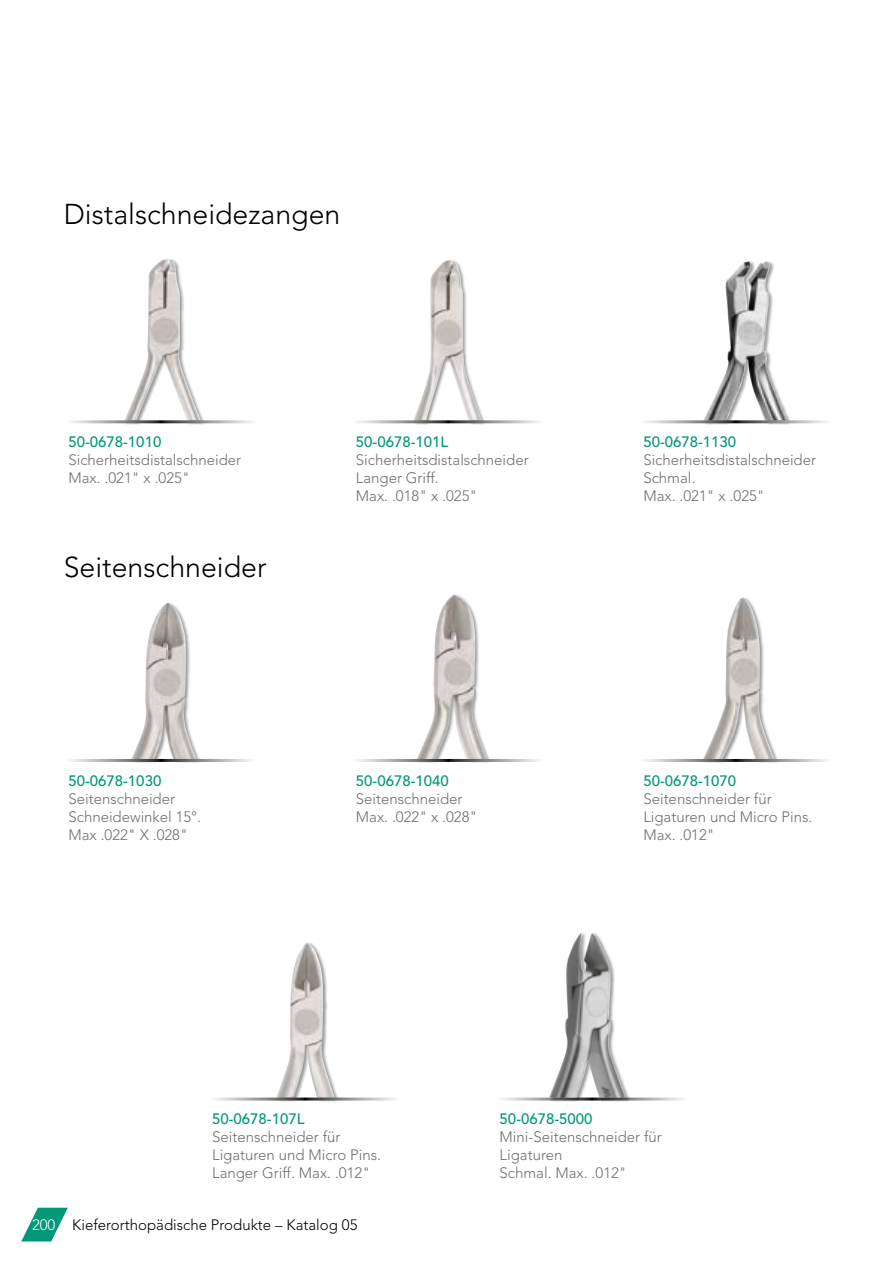
<style>
.page{position:relative;width:893px;height:1263px;background:#fff}
.page>*{position:absolute;margin:0;border:0;box-sizing:border-box;transform-origin:0 0}
.Titres_pour_TDM{font:300 28.5px "Avenir LT Std";color:#000}
.Légende_produits{font:300 15px/18px "Avenir LT Std";color:#706f6f}
.Sous_sous_titres{font:500 15px "Avenir LT Std";color:#009877}
.t1{font:300 15px "Avenir LT Std";color:#000}
.s1{color:#fff}
</style>
<div class="page">
<svg style="left:21px;top:1208px;width:47px;height:33px"></svg>
<div style="left:124px;top:258px;width:81px;height:167px;background:#000;opacity:.4"></div>
<img style="left:124px;top:259px;width:77px;height:161px">
<hr style="left:64px;top:420px;width:192px;height:3px;background:#fff">
<div style="left:413px;top:260px;width:74px;height:165px;background:#000;opacity:.4"></div>
<img style="left:414px;top:260px;width:68px;height:160px">
<hr style="left:351px;top:420px;width:192px;height:3px;background:#fff">
<div style="left:704px;top:261px;width:87px;height:164px;background:#000;opacity:.4"></div>
<img style="left:704px;top:261px;width:83px;height:159px">
<hr style="left:639px;top:420px;width:192px;height:3px;background:#fff">
<img style="left:132px;top:603px;width:64px;height:156px">
<img style="left:417px;top:594px;width:70px;height:165px">
<img style="left:703px;top:597px;width:71px;height:162px">
<div style="left:276px;top:943px;width:63px;height:159px;background:#000;opacity:.4"></div>
<img style="left:276px;top:943px;width:59px;height:154px">
<hr style="left:207px;top:1097px;width:193px;height:3px;background:#fff">
<div style="left:548px;top:932px;width:83px;height:170px;background:#000;opacity:.4"></div>
<img style="left:549px;top:932px;width:77px;height:165px">
<p class="Titres_pour_TDM" style="left:64px;top:197px;width:278px">Distalschneidezangen</p>
<p class="Sous_sous_titres" style="left:68px;top:433px;width:94px">50-0678-1010</p>
<p class="Légende_produits" style="left:68px;top:451px;width:174px">Sicherheitsdistalschneider</p>
<p class="Légende_produits" style="left:68px;top:469px;width:123px">Max. .021" x .025"</p>
<p class="Titres_pour_TDM" style="left:64px;top:550px;width:204px">Seitenschneider</p>
<p class="Sous_sous_titres" style="left:68px;top:772px;width:94px">50-0678-1030</p>
<p class="Légende_produits" style="left:68px;top:789px;width:134px">Seitenschneider<br>Schneidewinkel 15°.</p>
<p class="Légende_produits" style="left:68px;top:825px;width:121px">Max .022" X .028"</p>
<p class="Sous_sous_titres" style="left:356px;top:433px;width:94px">50-0678-101L</p>
<p class="Légende_produits" style="left:356px;top:451px;width:174px">Sicherheitsdistalschneider<br>Langer Griff.<br>Max. .018" x .025"</p>
<p class="Sous_sous_titres" style="left:356px;top:772px;width:94px">50-0678-1040</p>
<p class="Légende_produits" style="left:356px;top:789px;width:108px">Seitenschneider</p>
<p class="Légende_produits" style="left:356px;top:807px;width:123px">Max. .022" x .028"</p>
<p class="Sous_sous_titres" style="left:643px;top:433px;width:94px">50-0678-1130</p>
<p class="Légende_produits" style="left:643px;top:451px;width:174px">Sicherheitsdistalschneider<br>Schmal.</p>
<p class="Légende_produits" style="left:643px;top:487px;width:123px">Max. .021" x .025"</p>
<p class="Sous_sous_titres" style="left:643px;top:772px;width:94px">50-0678-1070</p>
<p class="Légende_produits" style="left:643px;top:789px;width:170px">Seitenschneider für<br>Ligaturen und Micro Pins.</p>
<p class="Légende_produits" style="left:643px;top:825px;width:73px">Max. .012"</p>
<p class="Sous_sous_titres" style="left:212px;top:1110px;width:94px">50-0678-107L</p>
<p class="Légende_produits" style="left:212px;top:1128px;width:170px">Seitenschneider für<br>Ligaturen und Micro Pins.<br>Langer Griff. Max. .012"</p>
<p class="t1" style="left:32px;top:1216px;width:327px"><span class="s1">200</span> Kieferorthopädische Produkte – Katalog 05</p>
<p class="Sous_sous_titres" style="left:500px;top:1110px;width:94px">50-0678-5000</p>
<p class="Légende_produits" style="left:500px;top:1128px;width:164px">Mini-Seitenschneider für<br>Ligaturen</p>
<p class="Légende_produits" style="left:500px;top:1164px;width:129px">Schmal. Max. .012"</p>
</div>
